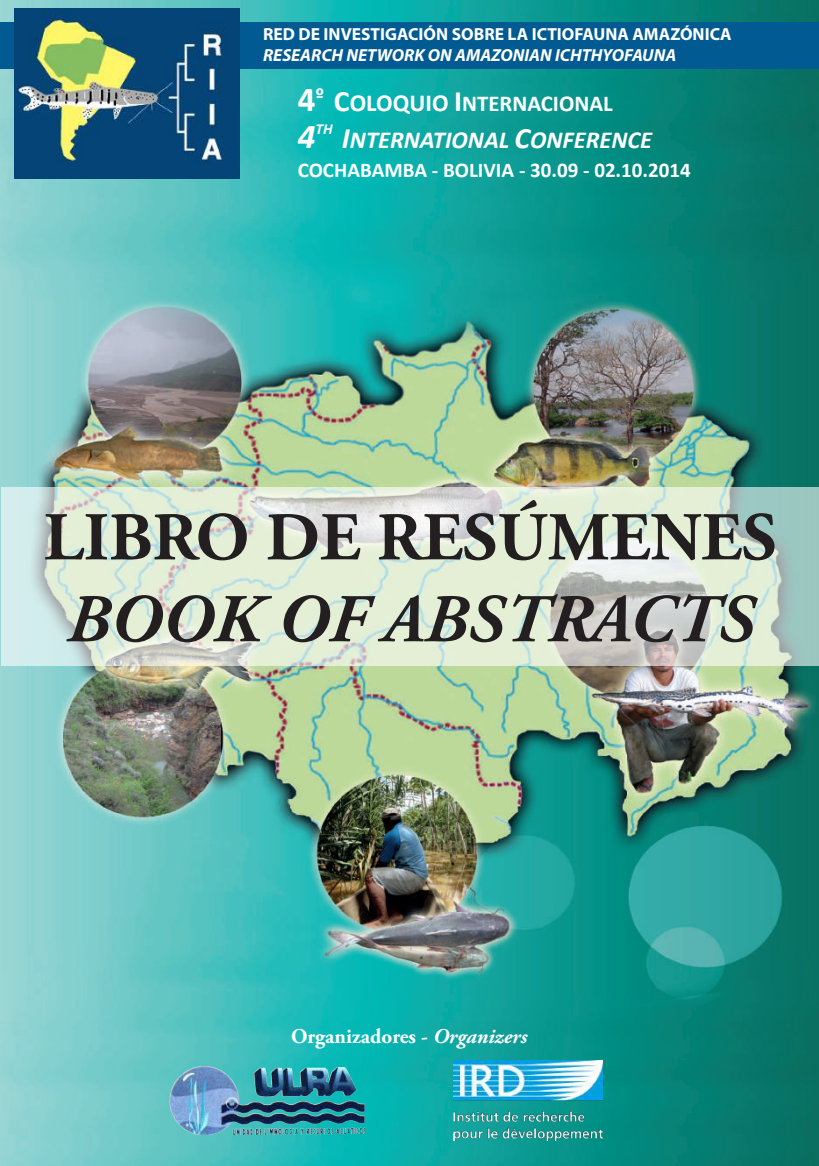
<style>
.page{position:relative;width:819px;height:1166px;background:#fff}
.page>*{position:absolute;margin:0;border:0;box-sizing:border-box;transform-origin:0 0}
.t1{font:700 68.25px "Adobe Garamond Pro";color:#231f20}
.t2{font:italic 700 68.25px "Adobe Garamond Pro";color:#231f20}
.t3{font:italic 700 35px "Calibri";color:#fff}
.t4{font:italic 700 24.5px "Calibri";color:#fff}
.t5{font:700 22.75px "Calibri";color:#fff}
.t6{font:700 21px "Calibri";color:#fff}
.t7{font:700 21px "Adobe Garamond Pro";color:#fff}
.t8{font:700 17.5px "Myriad Pro";color:#fff}
.t9{font:italic 700 17.5px "Myriad Pro";color:#fff}
.t10{font:italic 700 15.22px "Calibri";color:#fff}
.s1{font-size:35px}
.s2{font-size:29.75px}
.s3{font-size:24.5px}
.s4{font-style:italic}
</style>
<div class="page">
<img style="left:0;top:0;width:819px;height:1166px">
<div style="left:0;top:22px;width:819px;height:47px;background:#015a92"></div>
<img style="left:15px;top:9px;width:225px;height:170px">
<svg style="left:1px;top:488px;width:818px;height:178px;background:#d7e4d5"></svg>
<img style="left:454px;top:1060px;width:148px;height:80px">
<img style="left:170px;top:1066px;width:194px;height:69px">
<p class="t8" style="left:263px;top:23px;width:470px">RED DE INVESTIGACIÓN SOBRE LA ICTIOFAUNA AMAZÓNICA</p>
<p class="t9" style="left:263px;top:44px;width:414px">RESEARCH NETWORK ON AMAZONIAN ICHTHYOFAUNA</p>
<h3 class="t5" style="left:298px;top:89px;width:316px"><span class="s1">4</span><sup>º</sup> <span class="s2">C</span><span class="s3">OLOQUIO</span> <span class="s2">I</span>NTERNACIONAL</h3>
<h2 class="t3" style="left:298px;top:114px;width:19px">4</h2>
<p class="t10" style="left:315px;top:119px;width:19px">TH</p>
<h3 class="t4" style="left:342px;top:124px;width:312px"><span class="s2">I</span>NTERNATIONAL <span class="s2">C</span>ONFERENCE</h3>
<p class="t6" style="left:298px;top:157px;width:394px">COCHABAMBA - BOLIVIA - 30.09 - 02.10.2014</p>
<h1 class="t1" style="left:44px;top:498px;width:734px">LIBRO DE RESÚMENES</h1>
<h1 class="t2" style="left:66px;top:580px;width:689px">BOOK OF ABSTRACTS</h1>
<p class="t7" style="left:291px;top:1024px;width:238px">Organizadores - <span class="s4">Organizers</span></p>
</div>
